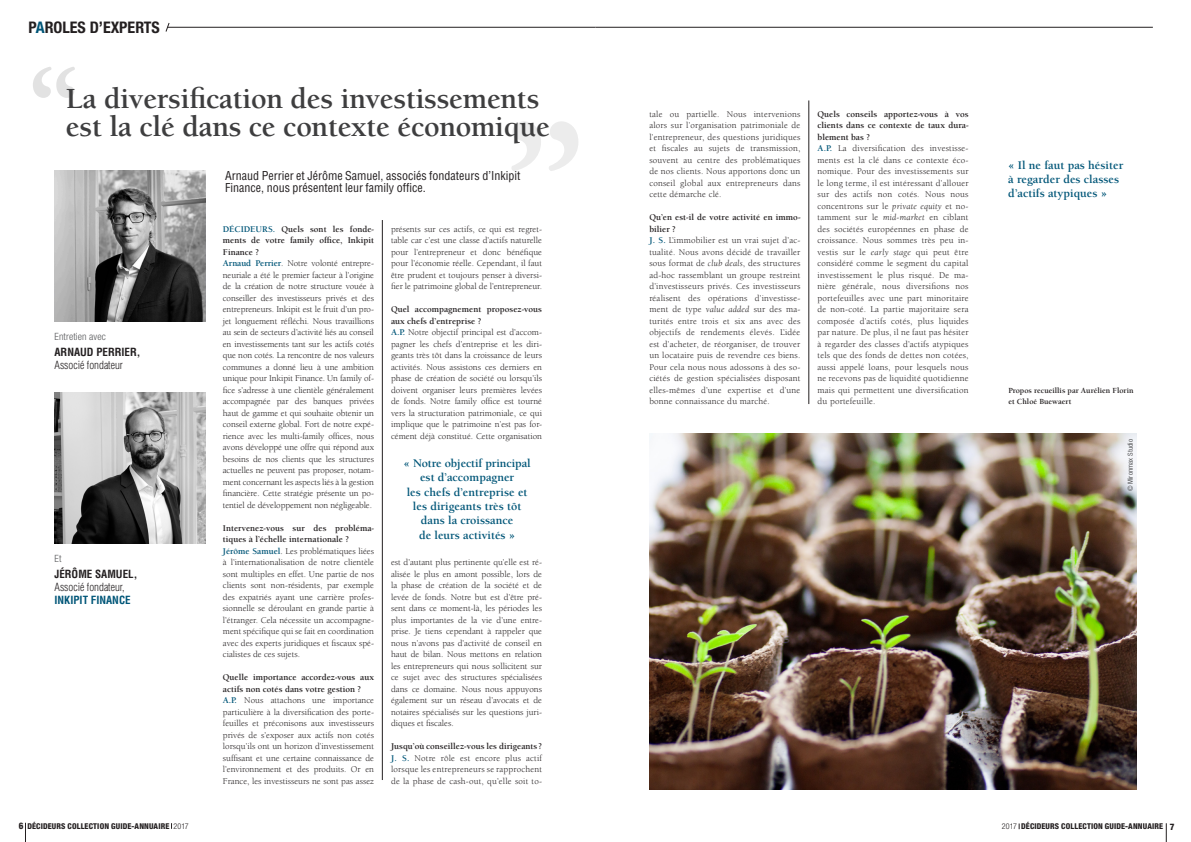
<style>
.page{position:relative;width:1191px;height:842px;background:#fff}
.page>*{position:absolute;margin:0;border:0;box-sizing:border-box;transform-origin:0 0}
.t1{font:700 170.5px "Adobe Garamond Pro";color:#3e3e3f}
.t2{font:700 106.9px "Adobe Garamond Pro";color:#3e3e3f}
.TITRE_itw_1_page{font:700 30px/28px "Berkeley Std";letter-spacing:-.01em;color:#3e3e3f}
.t3{font:700 condensed 16px "Helvetica Neue LT Std";color:#231f20}
.Exergue_Itw{font:700 12px/14.4px "Berkeley Std";color:#005678}
.Chapo_ITW_1_page{font:condensed 12px/12px "Helvetica LT Std";color:#231f20}
.Nom_prénom_poste_ITW{font:300 condensed 11px/13.2px "Helvetica LT Std";color:#231f20}
.Entretien_avec{font:300 condensed 10px "Helvetica Neue LT Std";letter-spacing:.01em;color:#57585a}
.Réponse_2_lettres{font:9px/11.5px "Berkeley Std";color:#231f20;text-align:justify}
.Réponse_1_lettre{font:9px/11.5px "Berkeley Std";letter-spacing:-.005em;color:#231f20;text-align:justify}
.Question_suivante_IT{font:700 9px/11.5px "Berkeley Std";color:#231f20}
.Question_ITW{font:700 9px/11.5px "Berkeley Std";color:#231f20;text-align:justify}
.t4{font:800 condensed 8px "Helvetica Neue LT Std";letter-spacing:.015em;color:#231f20}
.Texte_courant_aligné{font:700 8px/10.8px "Berkeley Std";color:#231f20}
.Entretien_avec-2{font:condensed 7px "Helvetica Neue LT Std";letter-spacing:.01em;color:#57585a}
.s1{color:#005678}
.s2{font-weight:700}
.s3{font-weight:700;color:#005678}
.s4{font-style:italic}
.s5{font-size:9px}
.s6{font-weight:300}
</style>
<div class="page">
<img style="left:55px;top:171px;width:150px;height:150px">
<img style="left:55px;top:392px;width:150px;height:151px">
<hr style="left:382px;top:220px;width:1px;height:560px;background:#231f20">
<hr style="left:808px;top:100px;width:1px;height:304px;background:#231f20">
<svg style="left:165px;top:22px;width:5px;height:10px"></svg>
<hr style="left:595px;top:27px;width:557px;height:1px;background:#231f20">
<hr style="left:167px;top:27px;width:428px;height:1px;background:#231f20">
<img style="left:649px;top:434px;width:487px;height:355px">
<svg style="left:25px;top:823px;width:1px;height:19px"></svg>
<svg style="left:1166px;top:823px;width:1px;height:19px"></svg>
<p class="t3" style="left:28px;top:17px;width:133px">P<span class="s1">A</span>ROLES D’EXPERTS</p>
<h2 class="t2" style="left:29px;top:46px;width:52px">“</h2>
<p class="TITRE_itw_1_page" style="left:66px;top:85px;width:485px">La diversification des investissements est la clé dans ce contexte économique</p>
<h1 class="t1" style="left:585px;top:204px;width:82px;rotate:-180deg">“</h1>
<p class="Chapo_ITW_1_page" style="left:225px;top:170px;width:296px">Arnaud Perrier et Jérôme Samuel, associés fondateurs d’Inkipit<br>Finance, nous présentent leur family office.</p>
<p class="Entretien_avec" style="left:55px;top:331px;width:53px">Entretien avec</p>
<p class="Nom_prénom_poste_ITW" style="left:55px;top:345px;width:87px"><span class="s2">ARNAUD PERRIER,<br></span>Associé fondateur</p>
<p class="Entretien_avec" style="left:55px;top:552px;width:8px">Et</p>
<p class="Nom_prénom_poste_ITW" style="left:55px;top:567px;width:84px"><span class="s2">JÉRÔME SAMUEL,<br></span>Associé fondateur,<br><span class="s3">INKIPIT FINANCE</span></p>
<p class="Question_ITW" style="left:223px;top:223px;width:153px"><span class="s1">DÉCIDEURS.</span> Quels sont les fonde&shy;ments de votre family office, Inkipit Finance ?</p>
<p class="Réponse_1_lettre" style="left:223px;top:258px;width:153px"><span class="s3">Arnaud Perrier</span>. Notre volonté entrepre&shy;neuriale a été le premier facteur à l’origine de la création de notre structure vouée à conseiller des investisseurs privés et des entrepreneurs. Inkipit est le fruit d’un pro&shy;jet longuement réfléchi. Nous travaillions au sein de secteurs d’activité liés au conseil en investissements tant sur les actifs cotés que non cotés. La rencontre de nos valeurs communes a donné lieu à une ambition unique pour Inkipit Finance. Un family of&shy;fice s’adresse à une clientèle généralement accompagnée par des banques privées haut de gamme et qui souhaite obtenir un conseil externe global. Fort de notre expé&shy;rience avec les multi-family offices, nous avons développé une offre qui répond aux besoins de nos clients que les structures actuelles ne peuvent pas proposer, notam&shy;ment concernant les aspects liés à la gestion financière. Cette stratégie présente un po&shy;tentiel de développement non négligeable.</p>
<p class="Question_suivante_IT" style="left:223px;top:522px;width:153px">Intervenez-vous sur des probléma&shy;tiques à l’échelle internationale ?</p>
<p class="Réponse_1_lettre" style="left:223px;top:545px;width:153px"><span class="s3">Jérôme Samuel</span>. Les problématiques liées à l’internationalisation de notre clientèle sont multiples en effet. Une partie de nos clients sont non-résidents, par exemple des expatriés ayant une carrière profes&shy;sionnelle se déroulant en grande partie à l’étranger. Cela nécessite un accompagne&shy;ment spécifique qui se fait en coordination avec des experts juridiques et fiscaux spé&shy;cialistes de ces sujets.</p>
<p class="Question_suivante_IT" style="left:223px;top:672px;width:153px">Quelle importance accordez-vous aux actifs non cotés dans votre gestion ?</p>
<p class="Réponse_2_lettres" style="left:223px;top:695px;width:153px"><span class="s3">A.P.</span> Nous attachons une importance particulière à la diversification des porte&shy;feuilles et préconisons aux investisseurs privés de s’exposer aux actifs non cotés lorsqu’ils ont un horizon d’investissement suffisant et une certaine connaissance de l’environnement et des produits. Or en France, les investisseurs ne sont pas assez</p>
<p class="Réponse_2_lettres" style="left:391px;top:223px;width:153px">présents sur ces actifs, ce qui est regret&shy;table car c’est une classe d’actifs naturelle pour l’entrepreneur et donc bénéfique pour l’économie réelle. Cependant, il faut être prudent et toujours penser à diversi&shy;fier le patrimoine global de l’entrepreneur.</p>
<p class="Question_suivante_IT" style="left:391px;top:304px;width:153px">Quel accompagnement proposez-vous aux chefs d’entreprise ?</p>
<p class="Réponse_2_lettres" style="left:391px;top:327px;width:153px"><span class="s3">A.P.</span> Notre objectif principal est d’accom&shy;pagner les chefs d’entreprise et les diri&shy;geants très tôt dans la croissance de leurs activités. Nous assistons ces derniers en phase de création de société ou lorsqu’ils doivent organiser leurs premières levées de fonds. Notre family office est tourné vers la structuration patrimoniale, ce qui implique que le patrimoine n’est pas for&shy;cément déjà constitué. Cette organisation</p>
<p class="Exergue_Itw" style="left:404px;top:456px;width:128px;text-align:center">« Notre objectif principal est d’accompagner<br>les chefs d’entreprise et les dirigeants très tôt dans la croissance<br>de leurs activités »</p>
<p class="Réponse_2_lettres" style="left:391px;top:557px;width:153px">est d’autant plus pertinente qu’elle est ré&shy;alisée le plus en amont possible, lors de la phase de création de la société et de levée de fonds. Notre but est d’être pré&shy;sent dans ce moment-là, les périodes les plus importantes de la vie d’une entre&shy;prise. Je tiens cependant à rappeler que nous n’avons pas d’activité de conseil en haut de bilan. Nous mettons en relation les entrepreneurs qui nous sollicitent sur ce sujet avec des structures spécialisées dans ce domaine. Nous nous appuyons également sur un réseau d’avocats et de notaires spécialisés sur les questions juri&shy;diques et fiscales.</p>
<p class="Question_suivante_IT" style="left:391px;top:741px;width:153px">Jusqu’où conseillez-vous les dirigeants ?</p>
<p class="Réponse_2_lettres" style="left:391px;top:752px;width:153px"><span class="s3">J. S.</span> Notre rôle est encore plus actif lorsque les entrepreneurs se rapprochent de la phase de cash-out, qu’elle soit to-</p>
<p class="Réponse_2_lettres" style="left:649px;top:108px;width:153px">tale ou partielle. Nous intervenions alors sur l’organisation patrimoniale de l’entrepreneur, des questions juridiques et fiscales au sujets de transmission, souvent au centre des problématiques de nos clients. Nous apportons donc un conseil global aux entrepreneurs dans cette démarche clé.</p>
<p class="Question_suivante_IT" style="left:649px;top:212px;width:153px">Qu’en est-il de votre activité en immo&shy;bilier ?</p>
<p class="Réponse_2_lettres" style="left:649px;top:235px;width:153px"><span class="s3">J. S.</span> L’immobilier est un vrai sujet d’ac&shy;tualité. Nous avons décidé de travailler sous format de <span class="s4">club deals</span>, des structures ad-hoc rassemblant un groupe restreint d’investisseurs privés. Ces investisseurs réalisent des opérations d’investisse&shy;ment de type <span class="s4">value added</span> sur des ma&shy;turités entre trois et six ans avec des objectifs de rendements élevés. L’idée est d’acheter, de réorganiser, de trouver un locataire puis de revendre ces biens.<br>Pour cela nous nous adossons à des so&shy;ciétés de gestion spécialisées disposant elles-mêmes d’une expertise et d’une bonne connaissance du marché.</p>
<p class="Question_suivante_IT" style="left:817px;top:108px;width:153px;text-align:justify">Quels conseils apportez-vous à vos clients dans ce contexte de taux dura&shy;blement bas ?</p>
<p class="Réponse_2_lettres" style="left:817px;top:143px;width:153px"><span class="s3">A.P.</span> La diversification des investisse&shy;ments est la clé dans ce contexte éco&shy;nomique. Pour des investissements sur le long terme, il est intéressant d’allouer sur des actifs non cotés. Nous nous concentrons sur le <span class="s4">private equity</span> et no&shy;tamment sur le <span class="s4">mid-market</span> en ciblant des sociétés européennes en phase de croissance. Nous sommes très peu in&shy;vestis sur le <span class="s4">early stage</span> qui peut être considéré comme le segment du capital investissement le plus risqué. De ma&shy;nière générale, nous diversifions nos portefeuilles avec une part minoritaire de non-coté. La partie majoritaire sera composée d’actifs cotés, plus liquides par nature. De plus, il ne faut pas hésiter à regarder des classes d’actifs atypiques tels que des fonds de dettes non cotées, aussi appelé loans, pour lesquels nous ne recevons pas de liquidité quotidienne mais qui permettent une diversification du portefeuille.</p>
<p class="Exergue_Itw" style="left:1008px;top:158px;width:116px">« Il ne faut pas hésiter à regarder des classes d’actifs atypiques »</p>
<p class="Texte_courant_aligné" style="left:1008px;top:385px;width:127px">Propos recueillis par Aurélien Florin et Chloé Buewaert</p>
<p class="Entretien_avec-2" style="left:1126px;top:491px;width:54px;rotate:-90deg">© Mironmax Studio</p>
<p class="t4" style="left:19px;top:821px;width:171px"><span class="s5">6</span> DÉCIDEURS COLLECTION GUIDE-ANNUAIRE <span class="s6">2017</span></p>
<p class="t4" style="left:1001px;top:821px;width:174px"><span class="s6">2017</span> DÉCIDEURS COLLECTION GUIDE-ANNUAIRE <span class="s5">7</span></p>
</div>
